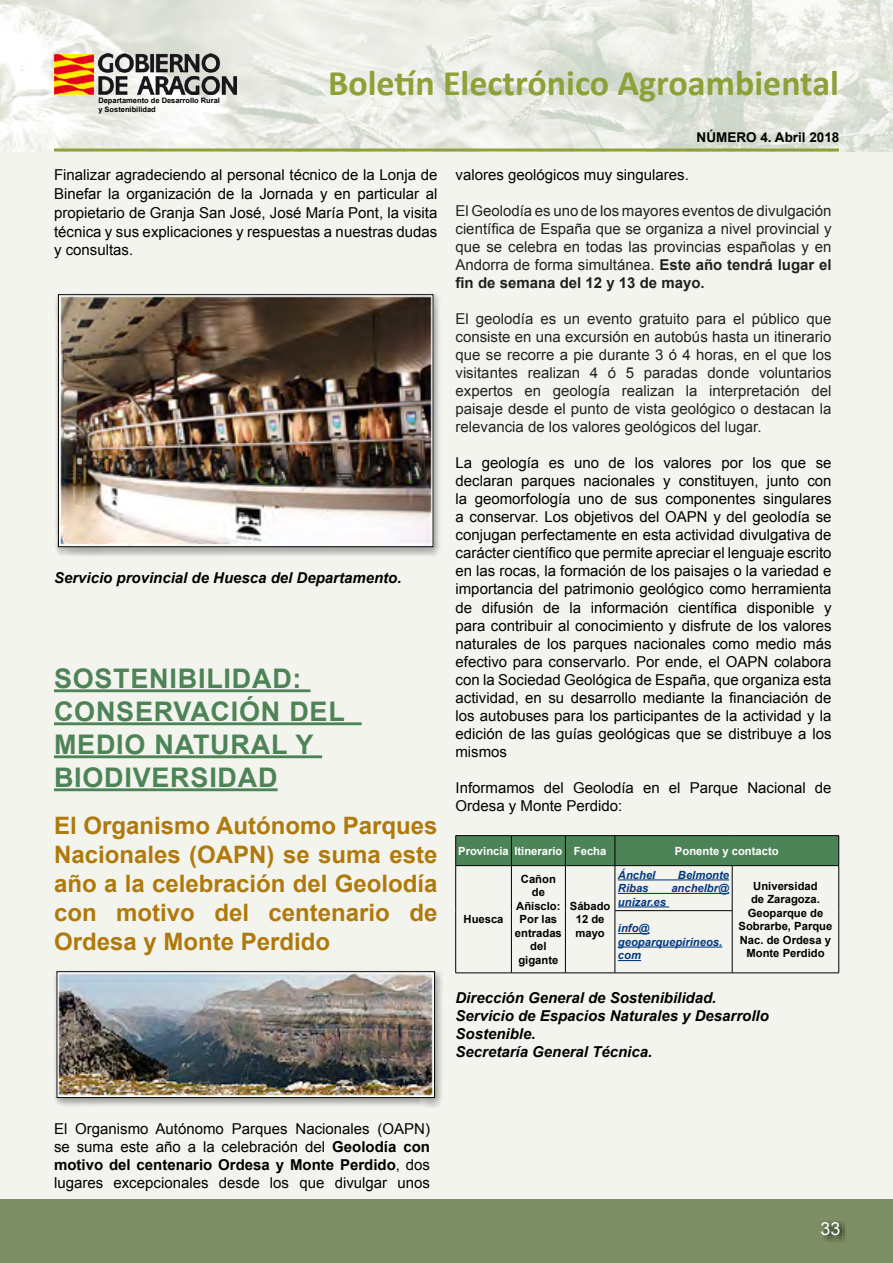
<style>
.page{position:relative;width:893px;height:1263px;background:#f4f4ef}
.page>*{position:absolute;margin:0;border:0;box-sizing:border-box;transform-origin:0 0}
.t1{font:700 36px "Calibri";color:#8ea138}
.t2{font:700 27px/33px "Arial";letter-spacing:.03em;color:#4d8457}
.t3{font:700 24px/29.1px "Arial";color:#af7a0b;text-align:justify}
.t4{font:18px "Arial";color:#fff}
.t5{font:15px/18px "Arial";color:#000;text-align:justify}
.t6{font:15px/18px "Arial";color:#212120;text-align:justify}
.t7{font:italic 700 15px/18px "Arial";color:#000}
.t8{font:700 13.5px "Arial";color:#000}
.t9{font:700 11.25px/13.5px "Arial";color:#000;text-align:center}
.t10{font:italic 700 11.25px/13.5px "Arial";color:#003882}
.t11{font:700 11.25px "Arial";color:#fff}
.t12{font:700 7.5px/9px "Arial";color:#000}
.s1{font-weight:700}
</style>
<div class="page">
<img style="left:0;top:0;width:893px;height:152px">
<img style="left:54px;top:54px;width:182px;height:40px">
<svg style="left:818px;top:1220px;width:28px;height:22px"></svg>
<hr style="left:54px;top:149px;width:785px;height:3px;background:#8ea138">
<hr style="left:54px;top:689px;width:257px;height:3px;background:#4d8457">
<hr style="left:54px;top:722px;width:308px;height:3px;background:#4d8457">
<hr style="left:54px;top:755px;width:268px;height:3px;background:#4d8457">
<hr style="left:54px;top:788px;width:224px;height:3px;background:#4d8457">
<div style="left:54px;top:292px;width:388px;height:265px;background:#000;opacity:.35"></div>
<img style="left:60px;top:296px;width:371px;height:249px">
<div style="left:58px;top:294px;width:375px;height:253px;border:1px solid #000"></div>
<div style="left:52px;top:969px;width:391px;height:138px;background:#000;opacity:.35"></div>
<img style="left:59px;top:973px;width:374px;height:123px">
<div style="left:57px;top:971px;width:378px;height:127px;border:1px solid #000"></div>
<hr style="left:455px;top:835px;width:56px;height:1px;background:#000">
<hr style="left:511px;top:835px;width:54px;height:1px;background:#000">
<hr style="left:565px;top:835px;width:50px;height:1px;background:#000">
<hr style="left:615px;top:835px;width:117px;height:1px;background:#000">
<hr style="left:732px;top:835px;width:107px;height:1px;background:#000">
<div style="left:455px;top:836px;width:384px;height:29px;background:#4d8457"></div>
<hr style="left:455px;top:865px;width:56px;height:1px;background:#000">
<hr style="left:455px;top:866px;width:1px;height:45px;background:#000">
<hr style="left:511px;top:865px;width:54px;height:1px;background:#000">
<hr style="left:511px;top:866px;width:1px;height:45px;background:#000">
<hr style="left:565px;top:865px;width:50px;height:1px;background:#000">
<hr style="left:565px;top:866px;width:1px;height:45px;background:#000">
<hr style="left:455px;top:911px;width:1px;height:62px;background:#000">
<hr style="left:511px;top:911px;width:1px;height:62px;background:#000">
<hr style="left:565px;top:911px;width:1px;height:62px;background:#000">
<hr style="left:455px;top:973px;width:56px;height:1px;background:#000">
<hr style="left:511px;top:973px;width:54px;height:1px;background:#000">
<hr style="left:565px;top:973px;width:50px;height:1px;background:#000">
<hr style="left:615px;top:865px;width:117px;height:1px;background:#000">
<hr style="left:615px;top:866px;width:1px;height:44px;background:#000">
<hr style="left:732px;top:865px;width:107px;height:1px;background:#000">
<hr style="left:732px;top:866px;width:1px;height:44px;background:#000">
<hr style="left:838px;top:866px;width:1px;height:45px;background:#000">
<hr style="left:838px;top:911px;width:1px;height:62px;background:#000">
<hr style="left:732px;top:973px;width:107px;height:1px;background:#000">
<hr style="left:615px;top:910px;width:117px;height:1px;background:#000">
<hr style="left:615px;top:911px;width:1px;height:62px;background:#000">
<hr style="left:732px;top:911px;width:1px;height:62px;background:#000">
<hr style="left:615px;top:973px;width:117px;height:1px;background:#000">
<hr style="left:618px;top:879px;width:111px;height:1px;background:#003882">
<hr style="left:618px;top:893px;width:111px;height:1px;background:#003882">
<hr style="left:618px;top:906px;width:51px;height:1px;background:#003882">
<hr style="left:618px;top:933px;width:31px;height:1px;background:#003882">
<hr style="left:618px;top:946px;width:104px;height:1px;background:#003882">
<svg style="left:618px;top:960px;width:23px;height:1px"></svg>
<p class="t12" style="left:98px;top:96px;width:123px">Departamento de Desarrollo Rural y Sostenibilidad</p>
<h1 class="t1" style="left:328px;top:60px;width:512px">Boletín Electrónico Agroambiental</h1>
<p class="t8" style="left:697px;top:129px;width:144px">NÚMERO 4. Abril 2018</p>
<p class="t5" style="left:54px;top:166px;width:385px;line-height:18.8px">Finalizar agradeciendo al personal técnico de la Lonja de Binefar la organización de la Jornada y en particular al propietario de Granja San José, José María Pont, la visita técnica y sus explicaciones y respuestas a nuestras dudas y consultas.</p>
<p class="t7" style="left:54px;top:569px;width:349px">Servicio provincial de Huesca del Departamento.</p>
<h2 class="t2" style="left:54px;top:663px;width:292px">SOSTENIBILIDAD:<br>CONSERVACIÓN DEL<br>MEDIO NATURAL Y<br>BIODIVERSIDAD</h2>
<h3 class="t3" style="left:54px;top:812px;width:385px">El Organismo Autónomo Parques Nacionales (OAPN) se suma este año a la celebración del Geolodía con motivo del centenario de Ordesa y Monte Perdido</h3>
<p class="t5" style="left:455px;top:166px;width:235px">valores geológicos muy singulares.</p>
<p class="t6" style="left:455px;top:202px;width:378px">El Geolodía es uno de los mayores eventos de divulgación científica de España que se organiza a nivel provincial y que se celebra en todas las provincias españolas y en Andorra de forma simultánea. <span class="s1">Este año tendrá lugar el fin de semana del 12 y 13 de mayo.</span></p>
<p class="t6" style="left:455px;top:310px;width:378px">El geolodía es un evento gratuito para el público que consiste en una excursión en autobús hasta un itinerario que se recorre a pie durante 3 ó 4 horas, en el que los visitantes realizan 4 ó 5 paradas donde voluntarios expertos en geología realizan la interpretación del paisaje desde el punto de vista geológico o destacan la relevancia de los valores geológicos del lugar.</p>
<p class="t5" style="left:455px;top:454px;width:378px">La geología es uno de los valores por los que se declaran parques nacionales y constituyen, junto con la geomorfología uno de sus componentes singulares a conservar. Los objetivos del OAPN y del geolodía se conjugan perfectamente en esta actividad divulgativa de carácter científico que permite apreciar el lenguaje escrito en las rocas, la formación de los paisajes o la variedad e importancia del patrimonio geológico como herramienta de difusión de la información científica disponible y para contribuir al conocimiento y disfrute de los valores naturales de los parques nacionales como medio más efectivo para conservarlo. Por ende, el OAPN colabora con la Sociedad Geológica de España, que organiza esta actividad, en su desarrollo mediante la financiación de los autobuses para los participantes de la actividad y la edición de las guías geológicas que se distribuye a los mismos</p>
<p class="t5" style="left:455px;top:779px;width:378px">Informamos del Geolodía en el Parque Nacional de<br>Ordesa y Monte Perdido:</p>
<p class="t11" style="left:458px;top:843px;width:150px">Provincia Itinerario Fecha</p>
<p class="t11" style="left:675px;top:843px;width:105px">Ponente y contacto</p>
<p class="t10" style="left:618px;top:868px;width:39px">Ánchel</p>
<p class="t10" style="left:678px;top:868px;width:53px">Belmonte</p>
<p class="t10" style="left:618px;top:882px;width:32px">Ribas</p>
<p class="t10" style="left:671px;top:882px;width:59px">anchelbr@</p>
<p class="t10" style="left:618px;top:895px;width:50px">unizar.es</p>
<p class="t9" style="left:515px;top:872px;width:48px">Cañon de<br>Añisclo:<br>Por las entradas del gigante</p>
<p class="t9" style="left:739px;top:879px;width:95px">Universidad<br>de Zaragoza.<br>Geoparque de<br>Sobrarbe, Parque<br>Nac. de Ordesa y<br>Monte Perdido</p>
<p class="t9" style="left:570px;top:899px;width:42px">Sábado<br>12 de mayo</p>
<p class="t9" style="left:464px;top:913px;width:42px">Huesca</p>
<p class="t10" style="left:618px;top:922px;width:106px">info@ geoparquepirineos. com</p>
<p class="t7" style="left:455px;top:989px;width:315px">Dirección General de Sostenibilidad.<br>Servicio de Espacios Naturales y Desarrollo<br>Sostenible.<br>Secretaría General Técnica.</p>
<p class="t5" style="left:54px;top:1120px;width:378px">El Organismo Autónomo Parques Nacionales (OAPN) se suma este año a la celebración del <span class="s1">Geolodía con motivo del centenario Ordesa y Monte Perdido</span>, dos lugares excepcionales desde los que divulgar unos</p>
<p class="t4" style="left:820px;top:1217px;width:22px">33</p>
</div>
